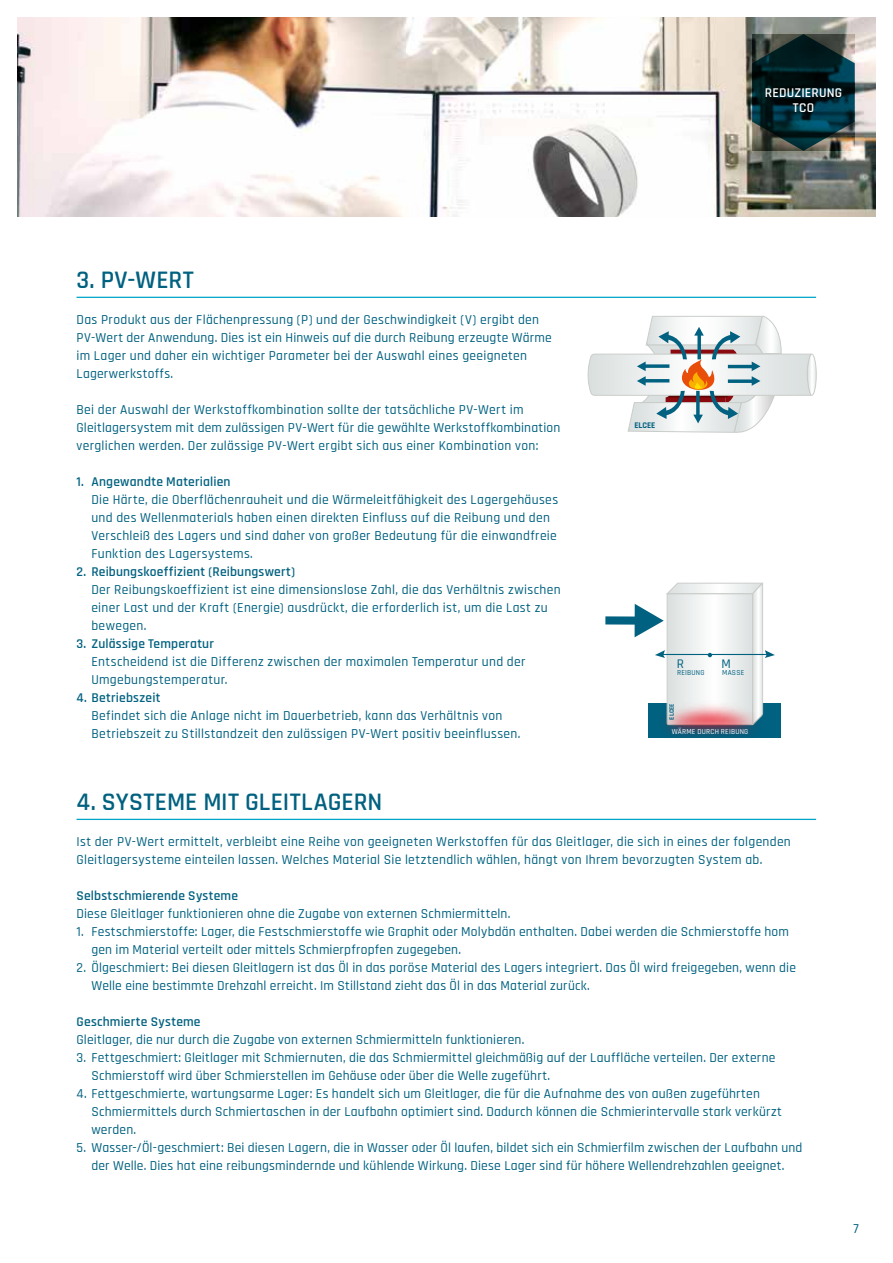
<style>
.page{position:relative;width:893px;height:1263px;background:#fff}
.page>*{position:absolute;margin:0;border:0;box-sizing:border-box;transform-origin:0 0}
.t1{font:600 25.5px "Rajdhani";letter-spacing:.005em;color:#006180}
.t2{font:500 13.5px/18px "Rajdhani";letter-spacing:.02em;color:#006180}
.t3{font:600 13.5px "Rajdhani";letter-spacing:.015em;color:#006180}
.t4{font:600 13.5px/15px "Rajdhani";letter-spacing:.015em;color:#fff;text-align:center}
.t5{font:500 13.35px "Rajdhani";color:#006180}
.t6{font:700 8.7px "Rajdhani";color:#006180}
.t7{font:500 7.5px "Rajdhani";letter-spacing:.03em;color:#fff}
.t8{font:500 7.5px "Rajdhani";letter-spacing:.03em;color:#006180}
.t9{font:700 6.6px "Rajdhani";color:#006180}
</style>
<div class="page">
<div style="left:807px;top:354px;width:10px;height:42px;border:1px solid #c9cdc9;border-radius:50%"></div>
<svg style="left:587px;top:315px;width:229px;height:118px"></svg>
<div style="left:649px;top:704px;width:132px;height:34px;background:#006180"></div>
<img style="left:648px;top:725px;width:106px;height:13px">
<svg style="left:605px;top:583px;width:170px;height:142px"></svg>
<img style="left:17px;top:17px;width:859px;height:199px">
<svg style="left:752px;top:34px;width:103px;height:117px;background:#183336"></svg>
<hr style="left:77px;top:297px;width:739px;height:1px;background:#00a5c8">
<hr style="left:77px;top:819px;width:739px;height:1px;background:#00a5c8">
<p class="t4" style="left:765px;top:84px;width:79px">REDUZIERUNG<br>TCO</p>
<h1 class="t1" style="left:77px;top:265px;width:119px">3. PV-WERT</h1>
<p class="t2" style="left:77px;top:311px;width:477px">Das Produkt aus der Flächenpressung (P) und der Geschwindigkeit (V) ergibt den PV-Wert der Anwendung. Dies ist ein Hinweis auf die durch Reibung erzeugte Wärme im Lager und daher ein wichtiger Parameter bei der Auswahl eines geeigneten Lagerwerkstoffs.</p>
<p class="t2" style="left:77px;top:401px;width:485px">Bei der Auswahl der Werkstoffkombination sollte der tatsächliche PV-Wert im<br>Gleitlagersystem mit dem zulässigen PV-Wert für die gewählte Werkstoffkombination verglichen werden. Der zulässige PV-Wert ergibt sich aus einer Kombination von:</p>
<p class="t3" style="left:77px;top:475px;width:155px">1. Angewandte Materialien</p>
<p class="t2" style="left:91px;top:491px;width:468px">Die Härte, die Oberflächenrauheit und die Wärmeleitfähigkeit des Lagergehäuses und des Wellenmaterials haben einen direkten Einfluss auf die Reibung und den Verschleiß des Lagers und sind daher von großer Bedeutung für die einwandfreie Funktion des Lagersystems.</p>
<p class="t3" style="left:77px;top:565px;width:220px">2. Reibungskoeffizient (Reibungswert)</p>
<p class="t2" style="left:91px;top:581px;width:471px">Der Reibungskoeffizient ist eine dimensionslose Zahl, die das Verhältnis zwischen einer Last und der Kraft (Energie) ausdrückt, die erforderlich ist, um die Last zu bewegen.</p>
<p class="t3" style="left:77px;top:636px;width:139px">3. Zulässige Temperatur</p>
<p class="t2" style="left:91px;top:653px;width:435px">Entscheidend ist die Differenz zwischen der maximalen Temperatur und der<br>Umgebungstemperatur.</p>
<p class="t3" style="left:77px;top:691px;width:85px">4. Betriebszeit</p>
<p class="t2" style="left:91px;top:707px;width:431px">Befindet sich die Anlage nicht im Dauerbetrieb, kann das Verhältnis von<br>Betriebszeit zu Stillstandzeit den zulässigen PV-Wert positiv beeinflussen.</p>
<p class="t6" style="left:634px;top:420px;width:22px">ELCEE</p>
<p class="t5" style="left:677px;top:656px;width:9px">R</p>
<p class="t5" style="left:722px;top:656px;width:11px">M</p>
<p class="t8" style="left:677px;top:669px;width:29px">REIBUNG</p>
<p class="t9" style="left:668px;top:719px;width:18px;rotate:-90deg">ELCEE</p>
<p class="t8" style="left:722px;top:669px;width:24px">MASSE</p>
<p class="t7" style="left:672px;top:728px;width:78px">WÄRME DURCH REIBUNG</p>
<h1 class="t1" style="left:77px;top:789px;width:307px">4. SYSTEME MIT GLEITLAGERN</h1>
<p class="t2" style="left:77px;top:833px;width:716px">Ist der PV-Wert ermittelt, verbleibt eine Reihe von geeigneten Werkstoffen für das Gleitlager, die sich in eines der folgenden<br>Gleitlagersysteme einteilen lassen. Welches Material Sie letztendlich wählen, hängt von Ihrem bevorzugten System ab.</p>
<p class="t3" style="left:77px;top:889px;width:163px">Selbstschmierende Systeme</p>
<p class="t2" style="left:77px;top:905px;width:435px">Diese Gleitlager funktionieren ohne die Zugabe von externen Schmiermitteln.</p>
<p class="t2" style="left:91px;top:923px;width:699px;text-indent:-15px">1. Festschmierstoffe: Lager, die Festschmierstoffe wie Graphit oder Molybdän enthalten. Dabei werden die Schmierstoffe hom gen im Material verteilt oder mittels Schmierpfropfen zugegeben.</p>
<p class="t2" style="left:91px;top:959px;width:706px;text-indent:-15px">2. Ölgeschmiert: Bei diesen Gleitlagern ist das Öl in das poröse Material des Lagers integriert. Das Öl wird freigegeben, wenn die<br>Welle eine bestimmte Drehzahl erreicht. Im Stillstand zieht das Öl in das Material zurück.</p>
<p class="t3" style="left:77px;top:1015px;width:126px">Geschmierte Systeme</p>
<p class="t2" style="left:77px;top:1031px;width:449px">Gleitlager, die nur durch die Zugabe von externen Schmiermitteln funktionieren.</p>
<p class="t2" style="left:91px;top:1049px;width:685px;text-indent:-15px">3. Fettgeschmiert: Gleitlager mit Schmiernuten, die das Schmiermittel gleichmäßig auf der Lauffläche verteilen. Der externe<br>Schmierstoff wird über Schmierstellen im Gehäuse oder über die Welle zugeführt.</p>
<p class="t2" style="left:91px;top:1085px;width:692px;text-indent:-15px">4. Fettgeschmierte, wartungsarme Lager: Es handelt sich um Gleitlager, die für die Aufnahme des von außen zugeführten<br>Schmiermittels durch Schmiertaschen in der Laufbahn optimiert sind. Dadurch können die Schmierintervalle stark verkürzt werden.</p>
<p class="t2" style="left:77px;top:1139px;width:727px;text-align:center">5. Wasser-/Öl-geschmiert: Bei diesen Lagern, die in Wasser oder Öl laufen, bildet sich ein Schmierfilm zwischen der Laufbahn und der Welle. Dies hat eine reibungsmindernde und kühlende Wirkung. Diese Lager sind für höhere Wellendrehzahlen geeignet.</p>
<p class="t2" style="left:854px;top:1219px;width:7px">7</p>
</div>
